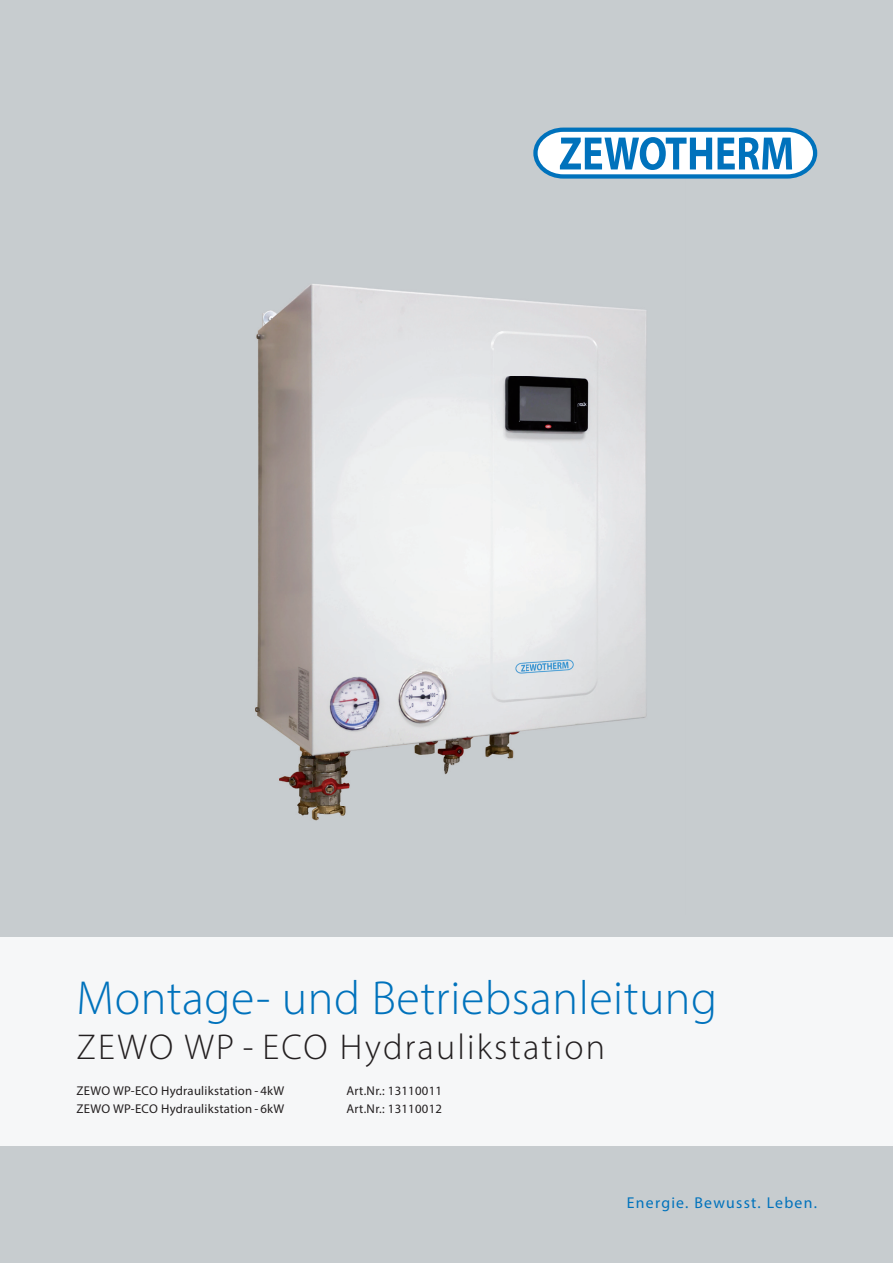
<style>
.page{position:relative;width:893px;height:1263px;background:#c7cccf}
.page>*{position:absolute;margin:0;border:0;box-sizing:border-box;transform-origin:0 0}
.t1{font:300 48px "Myriad Pro";letter-spacing:.01em;color:#0072bc}
.t2{font:300 36px "Myriad Pro";letter-spacing:.06em;color:#231f20}
.t3{font:15.75px "Myriad Pro";letter-spacing:.08em;color:#0072bc}
.t4{font:12.75px "Myriad Pro";letter-spacing:.02em;color:#231f20}
</style>
<div class="page">
<img style="left:255px;top:284px;width:392px;height:537px">
<div style="left:0;top:937px;width:893px;height:209px;background:#f6f7f8"></div>
<svg style="left:533px;top:128px;width:284px;height:51px;background:#89bcde"></svg>
<h1 class="t1" style="left:77px;top:969px;width:642px">Montage- und Betriebsanleitung</h1>
<h2 class="t2" style="left:77px;top:1025px;width:530px">ZEWO WP - ECO Hydraulikstation</h2>
<p class="t4" style="left:77px;top:1083px;width:209px">ZEWO WP-ECO Hydraulikstation - 4kW</p>
<p class="t4" style="left:347px;top:1083px;width:97px">Art.Nr.: 13110011</p>
<p class="t4" style="left:77px;top:1101px;width:209px">ZEWO WP-ECO Hydraulikstation - 6kW</p>
<p class="t4" style="left:347px;top:1101px;width:97px">Art.Nr.: 13110012</p>
<p class="t3" style="left:627px;top:1193px;width:192px">Energie. Bewusst. Leben.</p>
</div>
